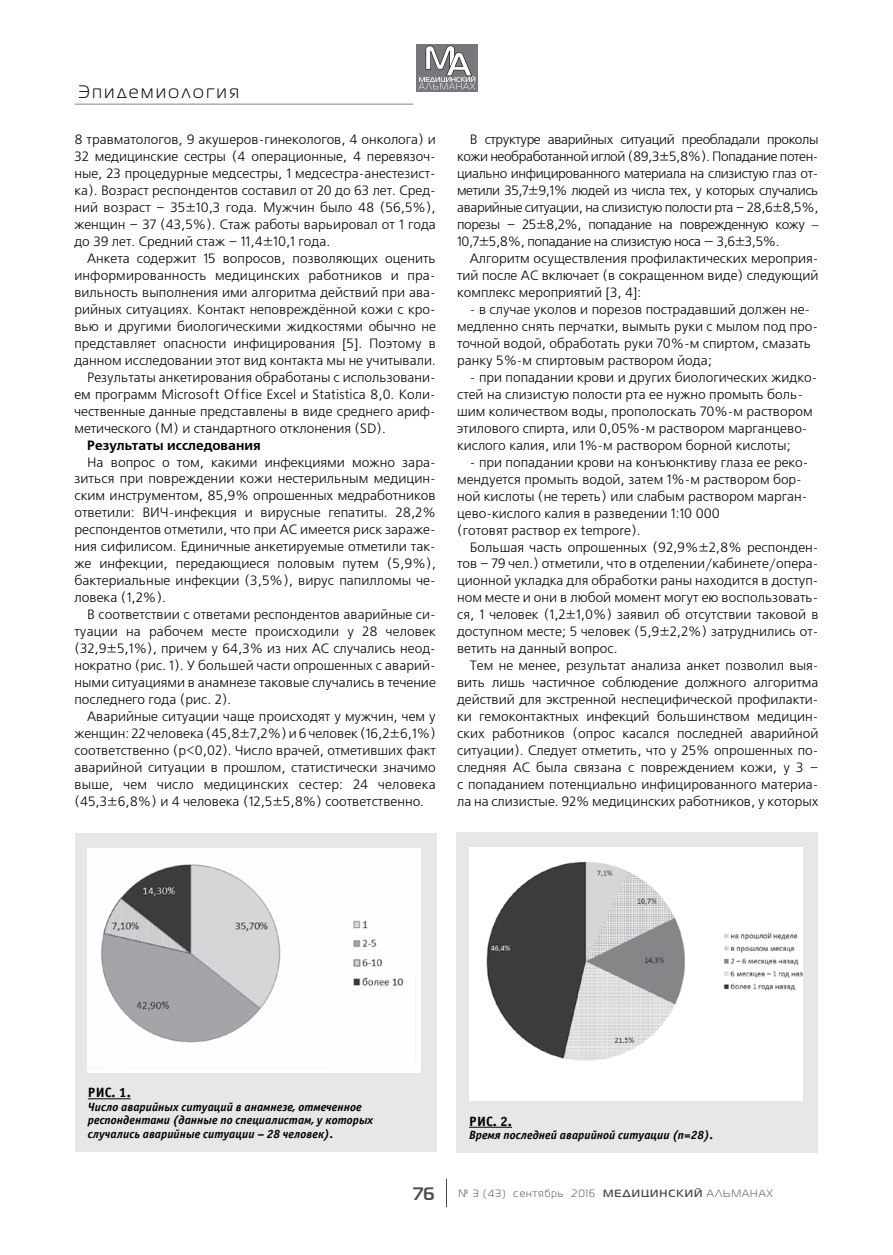
<style>
.page{position:relative;width:893px;height:1255px;background:#fff}
.page>*{position:absolute;margin:0;border:0;box-sizing:border-box;transform-origin:0 0}
.t1{font:18px "Magistral C";letter-spacing:.15em;color:#000}
.t2{font:700 18px "Magistral C";color:#4c4c4e}
.t3{font:13.5px/17px "Free Set C";color:#000;text-align:justify}
.t4{font:700 13.5px "Free Set C";color:#000}
.t5{font:700 13.5px "Officina Sans C";color:#000}
.t6{font:italic 700 12px/13.5px "Officina Sans C";color:#000}
.t7{font:10.5px "Magistral C";letter-spacing:.1em;color:#4c4c4e}
.s1{font-family:"Times New Roman"}
.s2{font-weight:700}
</style>
<div class="page">
<div style="left:417px;top:44px;width:61px;height:48px;background:#77787b"></div>
<svg style="left:419px;top:45px;width:56px;height:44px"></svg>
<hr style="left:75px;top:104px;width:338px;height:1px;background:#808284">
<svg style="left:446px;top:1178px;width:1px;height:28px"></svg>
<div style="left:75px;top:832px;width:362px;height:319px;background:#e6e7e8"></div>
<hr style="left:88px;top:1098px;width:43px;height:1px;background:#000">
<img style="left:88px;top:848px;width:333px;height:223px">
<div style="left:456px;top:832px;width:362px;height:320px;background:#e6e7e8"></div>
<hr style="left:469px;top:1126px;width:43px;height:1px;background:#000">
<div style="left:469px;top:847px;width:333px;height:253px;background:#fff"></div>
<img style="left:486px;top:861px;width:316px;height:200px">
<h1 class="t1" style="left:78px;top:83px;width:162px">Эпидемиология</h1>
<p class="t3" style="left:74px;top:132px;width:363px">8 травматологов, 9 акушеров-гинекологов, 4 онколога) и 32 медицинские сестры (4 операционные, 4 перевязоч&shy;ные, 23 процедурные медсестры, 1 медсестра-анестезист&shy;ка). Возраст респондентов составил от 20 до 63 лет. Сред&shy;ний возраст – 35±10,3 года. Мужчин было 48 (56,5%), женщин – 37 (43,5%). Стаж работы варьировал от 1 года до 39 лет. Средний стаж – 11,4±10,1 года.</p>
<p class="t3" style="left:87px;top:250px;width:350px">Анкета содержит 15 вопросов, позволяющих оценить</p>
<p class="t3" style="left:74px;top:267px;width:363px">информированность медицинских работников и пра-</p>
<p class="t3" style="left:74px;top:284px;width:363px">вильность выполнения ими алгоритма действий при ава-</p>
<p class="t3" style="left:74px;top:301px;width:363px">рийных ситуациях. Контакт неповреждённой кожи с кро-</p>
<p class="t3" style="left:74px;top:318px;width:363px">вью и другими биологическими жидкостями обычно не</p>
<p class="t3" style="left:74px;top:335px;width:363px">представляет опасности инфицирования [5]. Поэтому в</p>
<p class="t3" style="left:74px;top:352px;width:363px">данном исследовании этот вид контакта мы не учитывали.</p>
<p class="t3" style="left:87px;top:369px;width:350px">Результаты анкетирования обработаны с использовани-</p>
<p class="t3" style="left:74px;top:386px;width:363px">ем программ Microsoft Office Excel и Statistica 8,0. Коли-</p>
<p class="t3" style="left:74px;top:403px;width:363px">чественные данные представлены в виде среднего ариф-</p>
<p class="t3" style="left:74px;top:420px;width:313px">метического (М) и стандартного отклонения (SD).</p>
<p class="t4" style="left:87px;top:437px;width:175px">Результаты исследования</p>
<p class="t3" style="left:74px;top:454px;width:363px;text-indent:13px">На вопрос о том, какими инфекциями можно зара&shy;зиться при повреждении кожи нестерильным медицин&shy;ским инструментом, 85,9% опрошенных медработников ответили: ВИЧ-инфекция и вирусные гепатиты. 28,2% респондентов отметили, что при АС имеется риск зараже&shy;ния сифилисом. Единичные анкетируемые отметили так&shy;же инфекции, передающиеся половым путем (5,9%), бактериальные инфекции (3,5%), вирус папилломы че&shy;ловека (1,2%).</p>
<p class="t3" style="left:74px;top:606px;width:363px;text-indent:13px">В соответствии с ответами респондентов аварийные си&shy;туации на рабочем месте происходили у 28 человек (32,9±5,1%), причем у 64,3% из них АС случались неод&shy;нократно (рис. 1). У большей части опрошенных с аварий&shy;ными ситуациями в анамнезе таковые случались в течение последнего года (рис. 2).</p>
<p class="t3" style="left:74px;top:708px;width:363px;text-indent:13px">Аварийные ситуации чаще происходят у мужчин, чем у женщин: 22 человека (45,8±7,2%) и 6 человек (16,2±6,1%) соответственно (p&lt;0,02). Число врачей, отметивших факт аварийной ситуации в прошлом, статистически значимо выше, чем число медицинских сестер: 24 человека (45,3±6,8%) и 4 человека (12,5±5,8%) соответственно.</p>
<p class="t3" style="left:457px;top:132px;width:363px;text-indent:13px">В структуре аварийных ситуаций преобладали проколы кожи необработанной иглой (89,3±5,8%). Попадание потен&shy;циально инфицированного материала на слизистую глаз от&shy;метили 35,7±9,1% людей из числа тех, у которых случались аварийные ситуации, на слизистую полости рта – 28,6±8,5%, порезы – 25±8,2%, попадание на поврежденную кожу <span class="s1">– </span>10,7±5,8%, попадание на слизистую носа — 3,6±3,5%.</p>
<p class="t3" style="left:457px;top:250px;width:363px;text-indent:13px">Алгоритм осуществления профилактических мероприя&shy;тий после АС включает (в сокращенном виде) следующий комплекс мероприятий [3, 4]:</p>
<p class="t3" style="left:457px;top:301px;width:362px;text-align:left;text-indent:13px">- в случае уколов и порезов пострадавший должен не&shy;медленно снять перчатки, вымыть руки с мылом под про&shy;точной водой, обработать руки 70%-м спиртом, смазать ранку 5%-м спиртовым раствором йода;</p>
<p class="t3" style="left:457px;top:369px;width:362px;text-align:left;text-indent:13px">- при попадании крови и других биологических жидко&shy;стей на слизистую полости рта ее нужно промыть боль&shy;шим количеством воды, прополоскать 70%-м раствором этилового спирта, или 0,05%-м раствором марганцево&shy;кислого калия, или 1%-м раствором борной кислоты;</p>
<p class="t3" style="left:457px;top:454px;width:353px;text-align:left;text-indent:13px">- при попадании крови на конъюнктиву глаза ее реко&shy;мендуется промыть водой, затем 1%-м раствором бор&shy;ной кислоты (не тереть) или слабым раствором марган&shy;цево-кислого калия в разведении 1:10 000<br>(готовят раствор ex tempore).</p>
<p class="t3" style="left:457px;top:539px;width:363px;text-indent:13px">Большая часть опрошенных (92,9%±2,8% респонден&shy;тов – 79 чел.) отметили, что в отделении/кабинете/опера&shy;ционной укладка для обработки раны находится в доступ&shy;ном месте и они в любой момент могут ею воспользовать&shy;ся, 1 человек (1,2±1,0%) заявил об отсутствии таковой в доступном месте; 5 человек (5,9±2,2%) затруднились от&shy;ветить на данный вопрос.</p>
<p class="t3" style="left:457px;top:657px;width:363px;text-indent:13px">Тем не менее, результат анализа анкет позволил выя&shy;вить лишь частичное соблюдение должного алгоритма действий для экстренной неспецифической профилакти&shy;ки гемоконтактных инфекций большинством медицин&shy;ских работников (опрос касался последней аварийной ситуации). Следует отметить, что у 25% опрошенных по&shy;следняя АС была связана с повреждением кожи, у 3 – с попаданием потенциально инфицированного материа&shy;ла на слизистые. 92% медицинских работников, у которых</p>
<p class="t5" style="left:88px;top:1085px;width:44px">РИС. 1.</p>
<p class="t6" style="left:88px;top:1100px;width:287px">Число аварийных ситуаций в анамнезе, отмеченное респондентами (данные по специалистам, у которых случались аварийные ситуации – 28 человек).</p>
<p class="t5" style="left:469px;top:1113px;width:44px">РИС. 2.</p>
<p class="t6" style="left:469px;top:1128px;width:246px">Время последней аварийной ситуации (n=28).</p>
<h1 class="t2" style="left:413px;top:1182px;width:23px">76</h1>
<p class="t7" style="left:458px;top:1187px;width:316px">№ 3 (43) сентябрь 2016 <span class="s2">МЕДИЦИНСКИЙ</span> АЛЬМАНАХ</p>
</div>
